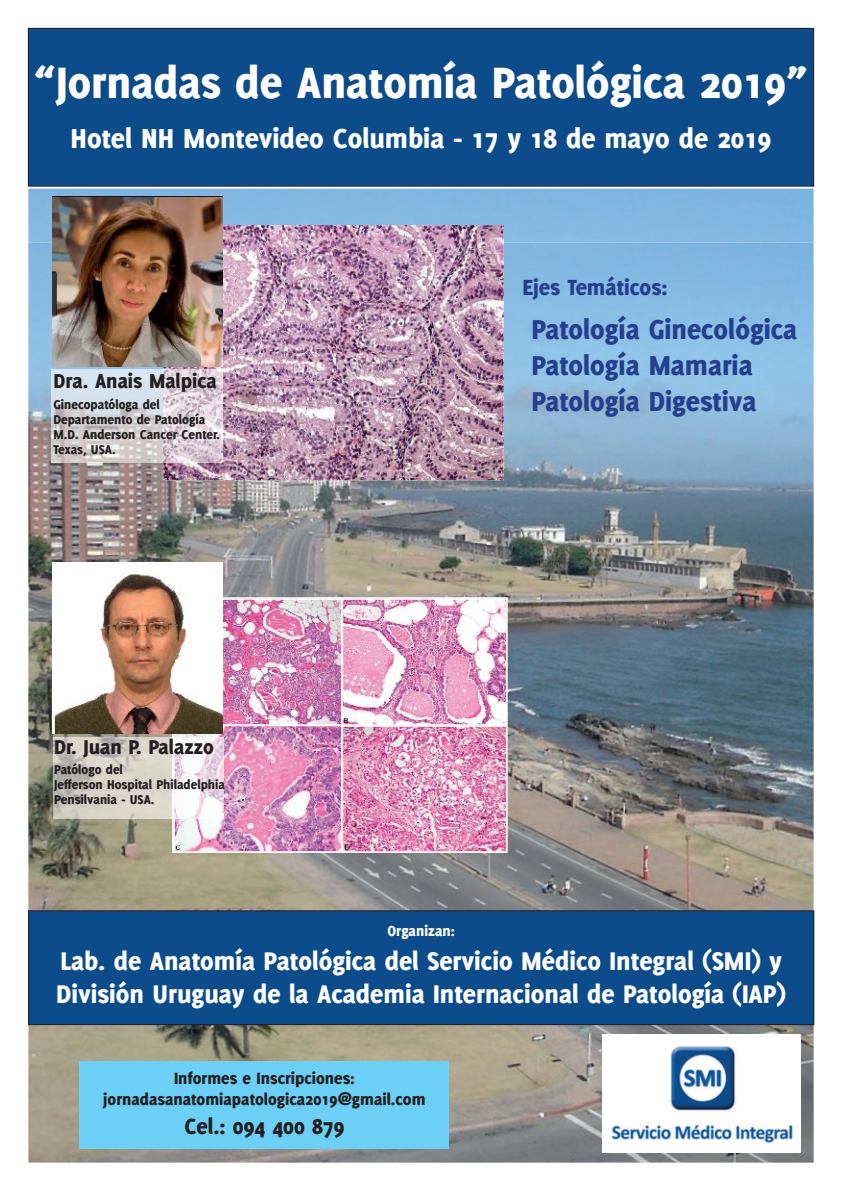
<style>
.page{position:relative;width:842px;height:1191px;background:#fff}
.page>*{position:absolute;margin:0;border:0;box-sizing:border-box;transform-origin:0 0}
.t1{font:800 48px "Delicious";color:#fff}
.t2{font:800 30px/36px "Delicious";color:#253f8e}
.t3{font:800 30px "Delicious";color:#fff}
.t4{font:800 28px/33.6px "Delicious";color:#fff}
.t5{font:800 24px "Delicious";color:#253f8e}
.t6{font:800 24px "Delicious";color:#231f20}
.t7{font:800 22px "Delicious";color:#231f20}
.t8{font:800 18px/21.6px "Delicious";color:#231f20;text-align:center}
.t9{font:800 16px "Delicious";color:#fff}
.t10{font:800 14px/15px "Delicious";color:#231f20}
</style>
<div class="page">
<img style="left:28px;top:242px;width:786px;height:920px">
<div style="left:28px;top:28px;width:786px;height:159px;background:#0c4c8a"></div>
<div style="left:28px;top:910px;width:786px;height:115px;background:#0c4c8a"></div>
<img style="left:602px;top:1034px;width:199px;height:118px">
<div style="left:80px;top:1060px;width:369px;height:88px;background:#6bcff6"></div>
<img style="left:172px;top:597px;width:335px;height:255px">
<img style="left:53px;top:563px;width:169px;height:170px">
<img style="left:53px;top:738px;width:171px;height:81px">
<img style="left:163px;top:225px;width:341px;height:255px">
<img style="left:52px;top:196px;width:171px;height:170px">
<img style="left:52px;top:369px;width:171px;height:93px">
<h1 class="t1" style="left:35px;top:55px;width:774px">“Jornadas de Anatomía Patológica 2019”</h1>
<h2 class="t3" style="left:71px;top:121px;width:702px">Hotel NH Montevideo Columbia - 17 y 18 de mayo de 2019</h2>
<h3 class="t7" style="left:53px;top:368px;width:165px">Dra. Anais Malpica</h3>
<p class="t10" style="left:53px;top:397px;width:168px">Ginecopatóloga del<br>Departamento de Patología<br>M.D. Anderson Cancer Center.<br>Texas, USA.</p>
<h3 class="t7" style="left:54px;top:733px;width:161px">Dr. Juan P. Palazzo</h3>
<p class="t10" style="left:54px;top:762px;width:172px">Patólogo del<br>Jefferson Hospital Philadelphia<br>Pensilvania - USA.</p>
<h3 class="t5" style="left:522px;top:273px;width:147px">Ejes Temáticos:</h3>
<h2 class="t2" style="left:531px;top:311px;width:267px">Patología Ginecológica<br>Patología Mamaria<br>Patología Digestiva</h2>
<p class="t9" style="left:387px;top:921px;width:69px">Organizan:</p>
<h3 class="t4" style="left:56px;top:943px;width:731px">Lab. de Anatomía Patológica del Servicio Médico Integral (SMI) y<br>División Uruguay de la Academia Internacional de Patología (IAP)</h3>
<p class="t8" style="left:103px;top:1066px;width:324px">Informes e Inscripciones: jornadasanatomiapatologica2019@gmail.com</p>
<h3 class="t6" style="left:184px;top:1112px;width:162px">Cel.: 094 400 879</h3>
</div>
